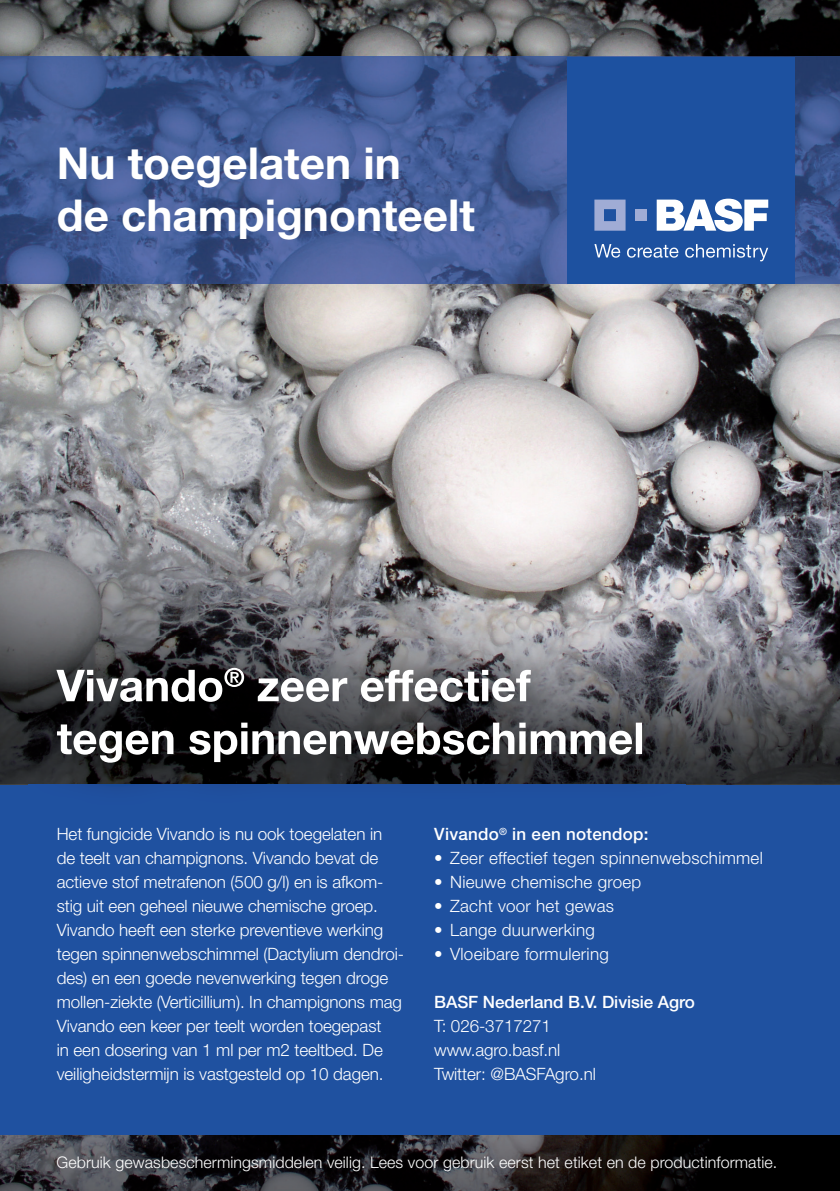
<style>
.page{position:relative;width:840px;height:1191px;background:#fff}
.page>*{position:absolute;margin:0;border:0;box-sizing:border-box;transform-origin:0 0}
.t1{font:700 44px/52.8px "Helvetica Neue LT Std";color:#fff}
.t2{font:300 17px/24px "Helvetica Neue LT Std";letter-spacing:-.005em;color:#fff}
.t3{font:300 17px "Helvetica Neue LT Std";letter-spacing:.015em;color:#fff}
.t4{font:500 17px "Helvetica Neue LT Std";letter-spacing:-.005em;color:#fff}
.t5{font:500 17px "Helvetica Neue LT Std";letter-spacing:.015em;color:#fff}
.t6{font:300 16px "Helvetica Neue LT Std";letter-spacing:.005em;color:#fff}
</style>
<div class="page">
<img style="left:0;top:0;width:839px;height:785px">
<img style="left:0;top:1134px;width:839px;height:57px">
<img style="left:0;top:57px;width:839px;height:226px">
<div style="left:567px;top:57px;width:227px;height:226px;background:#1d51a0"></div>
<svg style="left:594px;top:200px;width:31px;height:31px"></svg>
<div style="left:634px;top:209px;width:12px;height:12px;background:#a0acd5"></div>
<svg style="left:656px;top:199px;width:111px;height:33px"></svg>
<svg style="left:594px;top:244px;width:26px;height:14px"></svg>
<svg style="left:627px;top:245px;width:51px;height:13px"></svg>
<svg style="left:685px;top:244px;width:82px;height:17px"></svg>
<div style="left:0;top:785px;width:839px;height:349px;background:#1f51a0"></div>
<img style="left:28px;top:638px;width:657px;height:147px">
<svg style="left:57px;top:722px;width:584px;height:40px"></svg>
<svg style="left:56px;top:668px;width:474px;height:34px"></svg>
<h1 class="t1" style="left:57px;top:135px;width:419px">Nu toegelaten in<br>de champignonteelt</h1>
<p class="t2" style="left:57px;top:822px;width:349px">Het fungicide Vivando is nu ook toegelaten in de teelt van champignons. Vivando bevat de actieve stof metrafenon (500 g/l) en is afkom&shy;stig uit een geheel nieuwe chemische groep.<br>Vivando heeft een sterke preventieve werking tegen spinnenwebschimmel (Dactylium dendroi&shy;des) en een goede nevenwerking tegen droge mollen-ziekte (Verticillium). In champignons mag Vivando een keer per teelt worden toegepast<br>in een dosering van 1 ml per m2 teeltbed. De veiligheidstermijn is vastgesteld op 10 dagen.</p>
<p class="t5" style="left:434px;top:824px;width:216px">Vivando<sup>®</sup> in een notendop:</p>
<p class="t3" style="left:434px;top:848px;width:330px">• Zeer effectief tegen spinnenwebschimmel</p>
<p class="t3" style="left:434px;top:872px;width:208px">• Nieuwe chemische groep</p>
<p class="t3" style="left:434px;top:896px;width:181px">• Zacht voor het gewas</p>
<p class="t3" style="left:434px;top:920px;width:162px">• Lange duurwerking</p>
<p class="t3" style="left:434px;top:944px;width:176px">• Vloeibare formulering</p>
<p class="t4" style="left:434px;top:992px;width:262px">BASF Nederland B.V. Divisie Agro</p>
<p class="t2" style="left:434px;top:1014px;width:163px">T: 026-3717271 www.agro.basf.nl<br>Twitter: @BASFAgro.nl</p>
<p class="t6" style="left:56px;top:1152px;width:722px">Gebruik gewasbeschermingsmiddelen veilig. Lees voor gebruik eerst het etiket en de productinformatie.</p>
</div>
